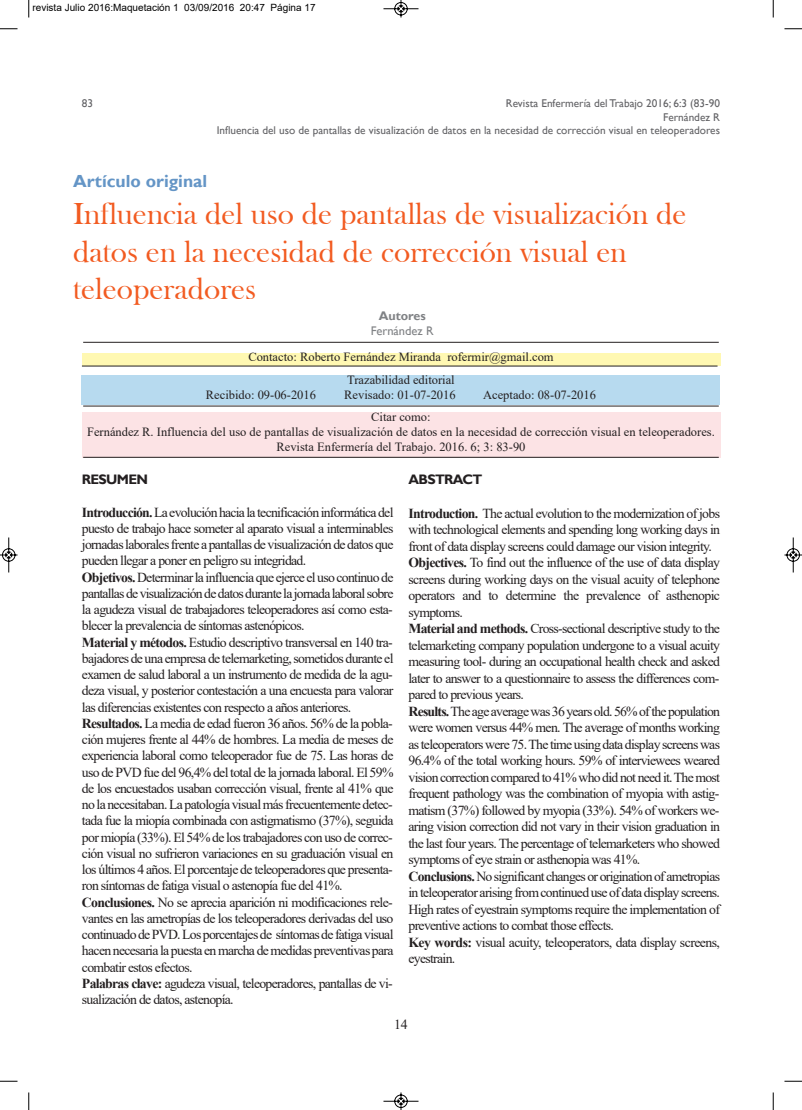
<style>
.page{position:relative;width:802px;height:1110px;background:#fff}
.page>*{position:absolute;margin:0;border:0;box-sizing:border-box;transform-origin:0 0}
.t1{font:31.25px/37.5px "Bask Old Face";color:#f25b21}
.t2{font:700 17.5px "Gill Sans";color:#6495c6}
.t3{font:13.75px/16.2px "Times New Roman";letter-spacing:-.05em;color:#231f20}
.t4{font:700 13.75px "Gill Sans";letter-spacing:-.05em;color:#231f20}
.t5{font:12.5px/15px "Times New Roman";color:#231f20;text-align:center}
.t6{font:12.5px "Gill Sans";color:#808285}
.t7{font:700 12.5px "Gill Sans";color:#808285}
.t8{font:11.25px/13.5px "Gill Sans";color:#636366;text-align:right}
.t9{font:10px "Arial";color:#000}
.s1{font-weight:700}
</style>
<div class="page">
<div style="left:82px;top:353px;width:638px;height:12px;background:#fff8b2"></div>
<div style="left:82px;top:375px;width:638px;height:30px;background:#b7daef"></div>
<div style="left:82px;top:412px;width:638px;height:45px;background:#fce3e5"></div>
<hr style="left:82px;top:366px;width:635px;height:1px;background:#231f20">
<hr style="left:83px;top:406px;width:635px;height:1px;background:#231f20">
<hr style="left:83px;top:457px;width:635px;height:1px;background:#231f20">
<hr style="left:83px;top:342px;width:635px;height:1px;background:#231f20">
<svg style="left:28px;top:0;width:2px;height:18px"></svg>
<svg style="left:0;top:28px;width:18px;height:2px"></svg>
<svg style="left:773px;top:0;width:1px;height:18px"></svg>
<svg style="left:784px;top:28px;width:18px;height:2px"></svg>
<svg style="left:28px;top:1092px;width:2px;height:18px"></svg>
<svg style="left:0;top:1081px;width:18px;height:1px"></svg>
<svg style="left:773px;top:1092px;width:1px;height:18px"></svg>
<svg style="left:784px;top:1081px;width:18px;height:1px"></svg>
<svg style="left:383px;top:0;width:36px;height:18px"></svg>
<svg style="left:383px;top:1092px;width:36px;height:18px"></svg>
<svg style="left:0;top:537px;width:18px;height:36px"></svg>
<svg style="left:784px;top:537px;width:18px;height:36px"></svg>
<p class="t9" style="left:32px;top:2px;width:284px">revista Julio 2016:Maquetación 1 03/09/2016 20:47 Página 17</p>
<p class="t8" style="left:82px;top:97px;width:13px">83</p>
<p class="t8" style="left:217px;top:97px;width:504px">Revista Enfermería del Trabajo 2016; 6:3 (83-90<br>Fernández R<br>Influencia del uso de pantallas de visualización de datos en la necesidad de corrección visual en teleoperadores</p>
<p class="t2" style="left:73px;top:171px;width:136px">Artículo original</p>
<h1 class="t1" style="left:73px;top:198px;width:615px">Influencia del uso de pantallas de visualización de datos en la necesidad de corrección visual en teleoperadores</h1>
<p class="t7" style="left:379px;top:309px;width:49px">Autores</p>
<p class="t6" style="left:371px;top:324px;width:65px">Fernández R</p>
<p class="t5" style="left:248px;top:346px;width:307px;line-height:22.8px">Contacto: Roberto Fernández Miranda rofermir@gmail.com<br>Trazabilidad editorial</p>
<p class="t5" style="left:206px;top:387px;width:112px">Recibido: 09-06-2016</p>
<p class="t5" style="left:344px;top:387px;width:113px">Revisado: 01-07-2016</p>
<p class="t5" style="left:483px;top:387px;width:114px">Aceptado: 08-07-2016</p>
<p class="t5" style="left:87px;top:409px;width:629px">Citar como:<br>Fernández R. Influencia del uso de pantallas de visualización de datos en la necesidad de corrección visual en teleoperadores.<br>Revista Enfermería del Trabajo. 2016. 6; 3: 83-90</p>
<p class="t4" style="left:82px;top:471px;width:68px">RESUMEN</p>
<p class="t3" style="left:82px;top:504px;width:313px"><span class="s1">Introducción.</span> La evolución hacia la tecnificación informática del puesto de trabajo hace someter al aparato visual a interminables jornadas laborales frente a pantallas de visualización de datos que pueden llegar a poner en peligro su integridad.<br><span class="s1">Objetivos.</span> Determinar la influencia que ejerce el uso continuo de pantallas de visualización de datos durante la jornada laboral sobre la agudeza visual de trabajadores teleoperadores así como esta&shy;blecer la prevalencia de síntomas astenópicos.<br><span class="s1">Material y métodos.</span> Estudio descriptivo transversal en 140 tra&shy;bajadores de una empresa de telemarketing, sometidos durante el examen de salud laboral a un instrumento de medida de la agu&shy;deza visual, y posterior contestación a una encuesta para valorar las diferencias existentes con respecto a años anteriores.<br><span class="s1">Resultados.</span> La media de edad fueron 36 años. 56% de la pobla&shy;ción mujeres frente al 44% de hombres. La media de meses de experiencia laboral como teleoperador fue de 75. Las horas de uso de PVD fue del 96,4% del total de la jornada laboral. El 59% de los encuestados usaban corrección visual, frente al 41% que no la necesitaban. La patología visual más frecuentemente detec&shy;tada fue la miopía combinada con astigmatismo (37%), seguida por miopía (33%). El 54% de los trabajadores con uso de correc&shy;ción visual no sufrieron variaciones en su graduación visual en los últimos 4 años. El porcentaje de teleoperadores que presenta&shy;ron síntomas de fatiga visual o astenopía fue del 41%.<br><span class="s1">Conclusiones.</span> No se aprecia aparición ni modificaciones rele&shy;vantes en las ametropías de los teleoperadores derivadas del uso continuado de PVD. Los porcentajes de síntomas de fatiga visual hacen necesaria la puesta en marcha de medidas preventivas para combatir estos efectos.<br><span class="s1">Palabras clave:</span> agudeza visual, teleoperadores, pantallas de vi&shy;sualización de datos, astenopía.</p>
<p class="t4" style="left:408px;top:472px;width:75px">ABSTRACT</p>
<p class="t3" style="left:408px;top:505px;width:313px"><span class="s1">Introduction.</span> The actual evolution to the modernization ofjobs with technological elements and spending long working days in front of data display screens could damage our vision integrity.<br><span class="s1">Objectives.</span> To find out the influence of the use of data display screens during working days on the visual acuity of telephone operators and to determine the prevalence of asthenopic symptoms.<br><span class="s1">Material and methods.</span> Cross-sectional descriptive study to the telemarketing company population undergone to a visual acuity measuring tool- during an occupational health check and asked later to answer to a questionnaire to assess the differences com&shy;pared to previous years.<br><span class="s1">Results.</span>The age average was 36 years old. 56% ofthe population were women versus 44% men. The average of months working as teleoperators were 75.The time using data display screens was 96.4% of the total working hours. 59% of interviewees weared vision correction compared to 41% who did not need it.The most frequent pathology was the combination of myopia with astig&shy;matism (37%) followed by myopia (33%). 54% of workers we&shy;aring vision correction did not vary in their vision graduation in the last four years. The percentage of telemarketers who showed symptoms of eye strain or asthenopia was 41%.<br><span class="s1">Conclusions.</span> No significant changes or origination of ametropias in teleoperator arising from continued use of data display screens.<br>High rates of eyestrain symptoms require the implementation of preventive actions to combat those effects.<br><span class="s1">Key words:</span> visual acuity, teleoperators, data display screens, eyestrain.</p>
<p class="t3" style="left:394px;top:1016px;width:15px">14</p>
</div>
